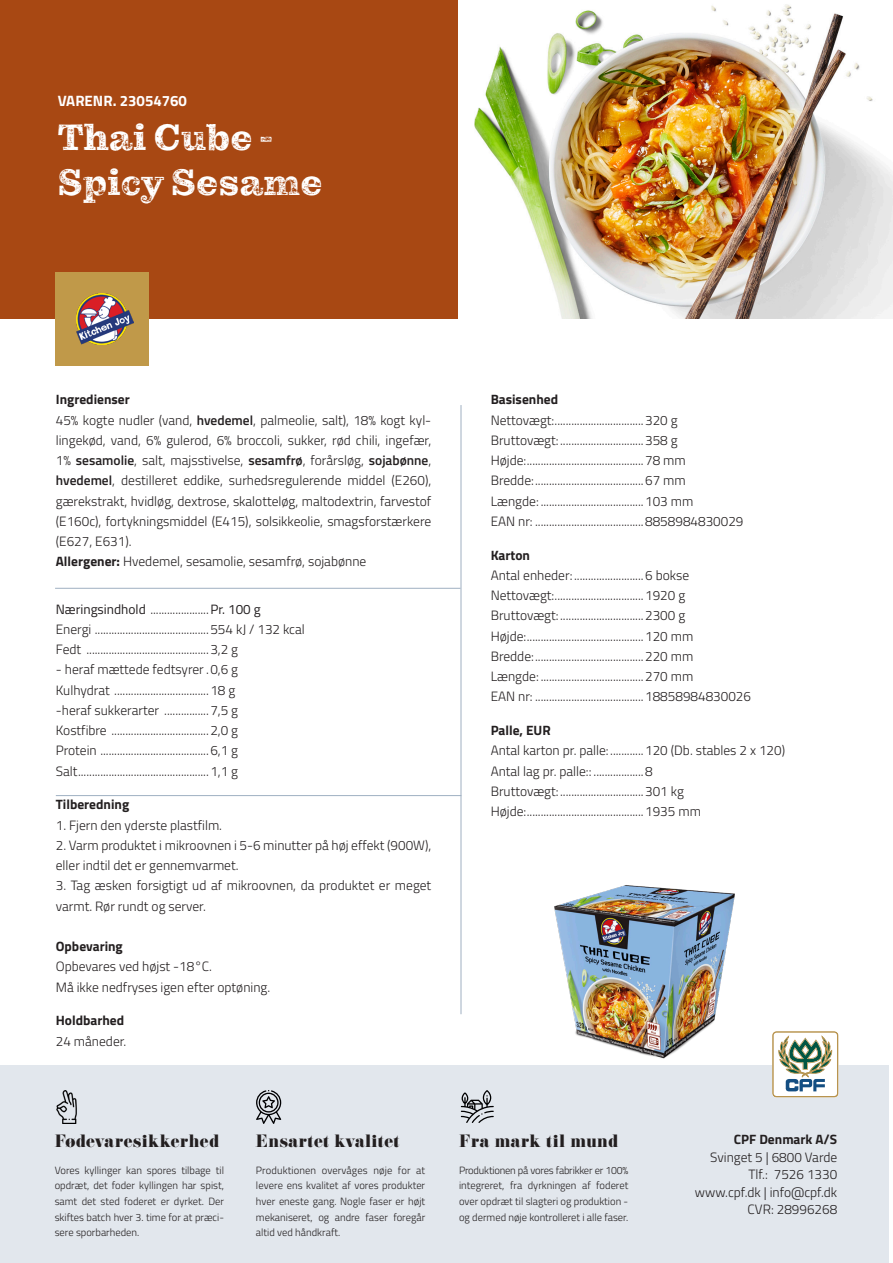
<style>
.page{position:relative;width:893px;height:1263px;background:#fff}
.page>*{position:absolute;margin:0;border:0;box-sizing:border-box;transform-origin:0 0}
.t1{font:37.5px "Pulpo Rust 75";color:#fff}
.Grundlæggende_afsnit{font:15.6px "Eloquent JF Pro";letter-spacing:.03em;color:#231f20}
.t2{font:700 15px "Titillium Web";color:#fff}
.t3{font:300 13.5px/20.2px "Titillium Web";color:#231f20}
.t4{font:700 13.5px "Titillium Web";color:#231f20}
.t5{font:13.5px "Titillium Web";color:#231f20}
.Grundlæggende_afsnit-2{font:300 10.5px/15.6px "Titillium Web";color:#231f20;text-align:justify}
.s1{font-weight:600}
.s2{font-weight:700}
.s3{font-weight:300}
</style>
<div class="page">
<div style="left:0;top:0;width:459px;height:318px;background:#a84813"></div>
<img style="left:474px;top:4px;width:419px;height:314px">
<div style="left:55px;top:272px;width:94px;height:94px;background:#c09949"></div>
<img style="left:76px;top:294px;width:58px;height:51px">
<img style="left:554px;top:885px;width:181px;height:174px">
<div style="left:0;top:1065px;width:889px;height:198px;background:#e2e7ed"></div>
<svg style="left:256px;top:1090px;width:25px;height:34px"></svg>
<img style="left:56px;top:1090px;width:21px;height:33px">
<svg style="left:461px;top:1090px;width:33px;height:33px"></svg>
<svg style="left:772px;top:1031px;width:66px;height:66px"></svg>
<hr style="left:461px;top:405px;width:1px;height:609px;background:#9fb0c2">
<hr style="left:56px;top:795px;width:405px;height:1px;background:#9fb0c2">
<hr style="left:55px;top:588px;width:406px;height:1px;background:#9fb0c2">
<p class="t2" style="left:58px;top:90px;width:131px">VARENR. 23054760</p>
<p class="t1" style="left:58px;top:115px;width:216px">Thai Cube -</p>
<p class="t1" style="left:58px;top:160px;width:267px">Spicy Sesame</p>
<p class="t4" style="left:56px;top:389px;width:75px">Ingredienser</p>
<p class="t3" style="left:56px;top:409px;width:377px;text-align:justify">45% kogte nudler (vand, <span class="s1">hvedemel</span>, palmeolie, salt), 18% kogt kyl&shy;lingekød, vand, 6% gulerod, 6% broccoli, sukker, rød chili, ingefær, 1% <span class="s1">sesamolie</span>, salt, majsstivelse, <span class="s1">sesamfrø</span>, forårsløg, <span class="s1">sojabønne</span>, <span class="s1">hvedemel</span>, destilleret eddike, surhedsregulerende middel (E260), gærekstrakt, hvidløg, dextrose, skalotteløg, maltodextrin, farvestof (E160c), fortykningsmiddel (E415), solsikkeolie, smagsforstærkere (E627, E631).</p>
<p class="t3" style="left:56px;top:551px;width:312px"><span class="s2">Allergener:</span> Hvedemel, sesamolie, sesamfrø, sojabønne</p>
<p class="t5" style="left:56px;top:599px;width:206px">Næringsindhold <span class="s3">.....................</span>Pr. 100 g</p>
<p class="t3" style="left:56px;top:618px;width:251px">Energi .........................................554 kJ / 132 kcal</p>
<p class="t3" style="left:56px;top:639px;width:184px">Fedt ............................................3,2 g</p>
<p class="t3" style="left:56px;top:659px;width:184px">- heraf mættede fedtsyrer .0,6 g</p>
<p class="t3" style="left:56px;top:679px;width:181px">Kulhydrat ..................................18 g</p>
<p class="t3" style="left:56px;top:699px;width:184px">-heraf sukkerarter ................7,5 g</p>
<p class="t3" style="left:56px;top:720px;width:184px">Kostfibre ...................................2,0 g</p>
<p class="t3" style="left:56px;top:740px;width:184px">Protein .......................................6,1 g</p>
<p class="t3" style="left:56px;top:760px;width:184px">Salt...............................................1,1 g</p>
<p class="t4" style="left:56px;top:794px;width:75px">Tilberedning</p>
<p class="t3" style="left:56px;top:814px;width:168px">1. Fjern den yderste plastfilm.</p>
<p class="t3" style="left:56px;top:834px;width:377px">2. Varm produktet i mikroovnen i 5-6 minutter på høj effekt (900W), eller indtil det er gennemvarmet.</p>
<p class="t3" style="left:56px;top:875px;width:377px">3. Tag æsken forsigtigt ud af mikroovnen, da produktet er meget varmt. Rør rundt og server.</p>
<p class="t4" style="left:56px;top:936px;width:69px">Opbevaring</p>
<p class="t3" style="left:56px;top:956px;width:158px">Opbevares ved højst -18°C.</p>
<p class="t3" style="left:56px;top:976px;width:216px">Må ikke nedfryses igen efter optøning.</p>
<p class="t4" style="left:56px;top:1010px;width:70px">Holdbarhed</p>
<p class="t3" style="left:56px;top:1030px;width:72px">24 måneder.</p>
<p class="t4" style="left:491px;top:389px;width:69px">Basisenhed</p>
<p class="t3" style="left:491px;top:409px;width:189px">Nettovægt:................................320 g</p>
<p class="t3" style="left:491px;top:429px;width:189px">Bruttovægt: ..............................358 g</p>
<p class="t3" style="left:491px;top:450px;width:197px">Højde:..........................................78 mm</p>
<p class="t3" style="left:491px;top:470px;width:197px">Bredde:.......................................67 mm</p>
<p class="t3" style="left:491px;top:490px;width:204px">Længde: .....................................103 mm</p>
<p class="t3" style="left:491px;top:510px;width:254px">EAN nr: .......................................8858984830029</p>
<p class="t4" style="left:491px;top:545px;width:41px">Karton</p>
<p class="t3" style="left:491px;top:564px;width:200px">Antal enheder: .........................6 bokse</p>
<p class="t3" style="left:491px;top:585px;width:196px">Nettovægt:................................1920 g</p>
<p class="t3" style="left:491px;top:605px;width:196px">Bruttovægt: ..............................2300 g</p>
<p class="t3" style="left:491px;top:625px;width:204px">Højde:..........................................120 mm</p>
<p class="t3" style="left:491px;top:645px;width:204px">Bredde:.......................................220 mm</p>
<p class="t3" style="left:491px;top:666px;width:204px">Længde: .....................................270 mm</p>
<p class="t3" style="left:491px;top:686px;width:262px">EAN nr: .......................................18858984830026</p>
<p class="t4" style="left:491px;top:720px;width:62px">Palle, EUR</p>
<p class="t3" style="left:491px;top:740px;width:296px">Antal karton pr. palle:............120 (Db. stables 2 x 120)</p>
<p class="t3" style="left:491px;top:760px;width:164px">Antal lag pr. palle:: ..................8</p>
<p class="t3" style="left:491px;top:780px;width:195px">Bruttovægt: ..............................301 kg</p>
<p class="t3" style="left:491px;top:801px;width:212px">Højde:..........................................1935 mm</p>
<p class="Grundlæggende_afsnit" style="left:55px;top:1132px;width:166px">Fødevaresikkerhed</p>
<p class="Grundlæggende_afsnit-2" style="left:55px;top:1162px;width:171px">Vores kyllinger kan spores tilbage til opdræt, det foder kyllingen har spist, samt det sted foderet er dyrket. Der skiftes batch hver 3. time for at præci&shy;sere sporbarheden.</p>
<p class="Grundlæggende_afsnit" style="left:256px;top:1132px;width:145px">Ensartet kvalitet</p>
<p class="Grundlæggende_afsnit-2" style="left:256px;top:1162px;width:171px">Produktionen overvåges nøje for at levere ens kvalitet af vores produkter hver eneste gang. Nogle faser er højt mekaniseret, og andre faser foregår altid ved håndkraft.</p>
<p class="Grundlæggende_afsnit" style="left:459px;top:1132px;width:160px">Fra mark til mund</p>
<p class="t4" style="left:734px;top:1129px;width:105px">CPF Denmark A/S</p>
<p class="t3" style="left:710px;top:1146px;width:128px">Svinget 5 | 6800 Varde</p>
<p class="t3" style="left:748px;top:1164px;width:90px">Tlf.: 7526 1330</p>
<p class="t3" style="left:695px;top:1181px;width:144px">www.cpf.dk | info@cpf.dk</p>
<p class="t3" style="left:748px;top:1199px;width:91px">CVR: 28996268</p>
<p class="Grundlæggende_afsnit-2" style="left:459px;top:1162px;width:171px">Produktionen på vores fabrikker er 100% integreret, fra dyrkningen af foderet over opdræt til slagteri og produktion - og dermed nøje kontrolleret i alle faser.</p>
</div>
